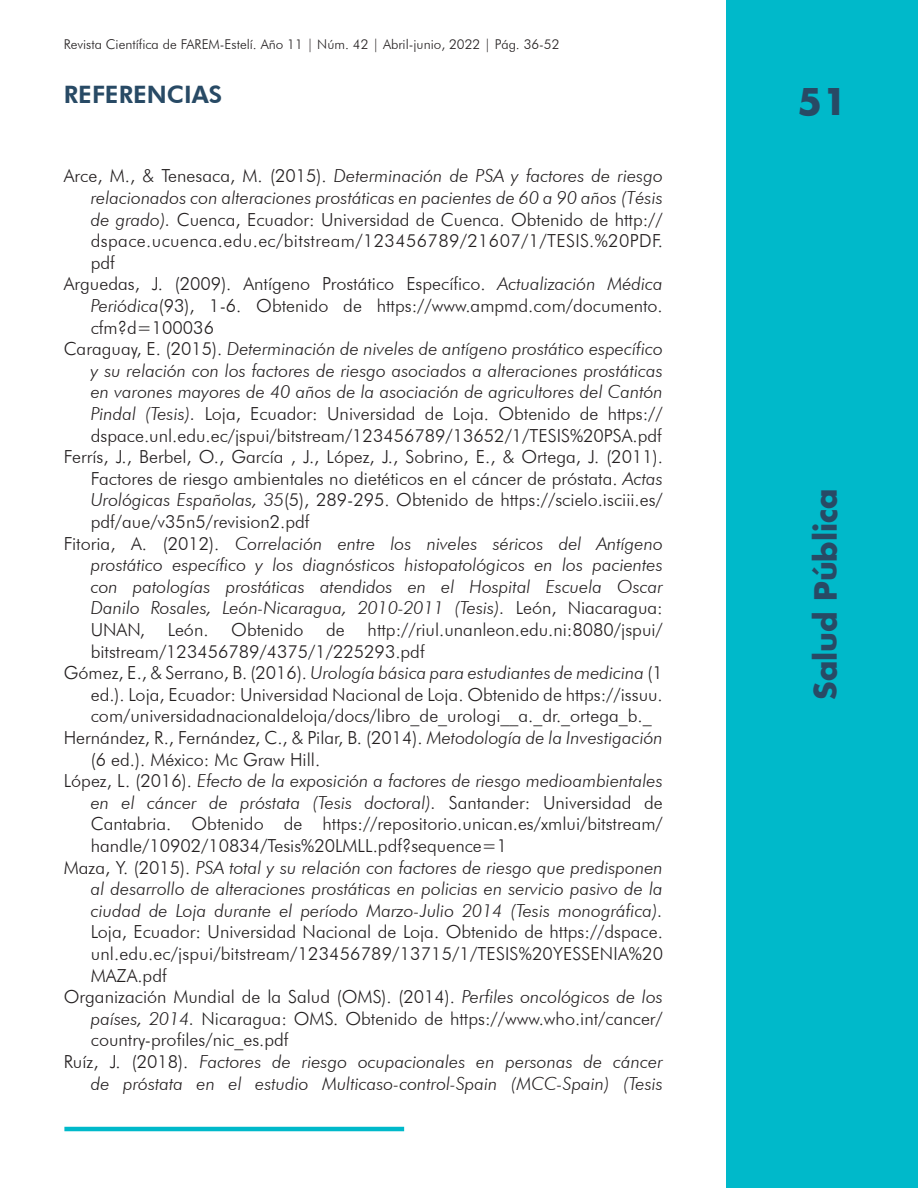
<style>
.page{position:relative;width:918px;height:1188px;background:#fff}
.page>*{position:absolute;margin:0;border:0;box-sizing:border-box;transform-origin:0 0}
.t1{font:700 36px "Futura";color:#284a65}
.t2{font:700 30px "Futura";color:#284a65}
.t3{font:800 24px "Futura BT";color:#284a65}
.t4{font:300 18px "Futura BT";color:#231f20}
.t5{font:italic 300 18px "Futura BT";color:#231f20}
.t6{font:300 18px "Futura BT";letter-spacing:.02em;color:#231f20}
.t7{font:300 13.5px "Futura BT";color:#231f20}
.s1{font-style:normal}
.s2{font-style:italic}
</style>
<div class="page">
<div style="left:727px;top:0;width:191px;height:1188px;background:#00b9ca"></div>
<hr style="left:64px;top:1127px;width:340px;height:4px;background:#00b9ca">
<p class="t7" style="left:64px;top:36px;width:497px">Revista Científica de FAREM-Estelí. Año 11 | Núm. 42 | Abril-junio, 2022 | Pág. 36-52</p>
<h3 class="t3" style="left:64px;top:80px;width:160px">REFERENCIAS</h3>
<h1 class="t1" style="left:798px;top:77px;width:51px">51</h1>
<p class="t5" style="left:64px;top:165px;width:601px"><span class="s1">Arce, M., &amp; Tenesaca, M. (2015).</span> Determinación de PSA y factores de riesgo</p>
<p class="t5" style="left:91px;top:187px;width:574px">relacionados con alteraciones prostáticas en pacientes de 60 a 90 años (Tésis</p>
<p class="t4" style="left:91px;top:208px;width:574px"><span class="s2">de grado).</span> Cuenca, Ecuador: Universidad de Cuenca. Obtenido de http://</p>
<p class="t6" style="left:91px;top:230px;width:574px">dspace.ucuenca.edu.ec/bitstream/123456789/21607/1/TESIS.%20PDF.</p>
<p class="t4" style="left:91px;top:252px;width:26px">pdf</p>
<p class="t4" style="left:64px;top:273px;width:601px">Arguedas, J. (2009). Antígeno Prostático Específico. <span class="s2">Actualización Médica</span></p>
<p class="t4" style="left:91px;top:295px;width:574px"><span class="s2">Periódica</span>(93), 1-6. Obtenido de https://www.ampmd.com/documento.</p>
<p class="t4" style="left:91px;top:316px;width:125px">cfm?d=100036</p>
<p class="t5" style="left:64px;top:338px;width:601px"><span class="s1">Caraguay, E. (2015).</span> Determinación de niveles de antígeno prostático específico</p>
<p class="t5" style="left:91px;top:360px;width:574px">y su relación con los factores de riesgo asociados a alteraciones prostáticas</p>
<p class="t5" style="left:91px;top:381px;width:574px">en varones mayores de 40 años de la asociación de agricultores del Cantón</p>
<p class="t4" style="left:91px;top:403px;width:574px"><span class="s2">Pindal (Tesis).</span> Loja, Ecuador: Universidad de Loja. Obtenido de https://</p>
<p class="t4" style="left:91px;top:424px;width:573px">dspace.unl.edu.ec/jspui/bitstream/123456789/13652/1/TESIS%20PSA.pdf</p>
<p class="t4" style="left:64px;top:446px;width:601px">Ferrís, J., Berbel, O., García , J., López, J., Sobrino, E., &amp; Ortega, J. (2011).</p>
<p class="t4" style="left:91px;top:468px;width:574px">Factores de riesgo ambientales no dietéticos en el cáncer de próstata. <span class="s2">Actas</span></p>
<p class="t4" style="left:91px;top:489px;width:574px"><span class="s2">Urológicas Españolas, 35</span>(5), 289-295. Obtenido de https://scielo.isciii.es/</p>
<p class="t4" style="left:91px;top:511px;width:220px">pdf/aue/v35n5/revision2.pdf</p>
<p class="t5" style="left:64px;top:532px;width:601px"><span class="s1">Fitoria, A. (2012).</span> Correlación entre los niveles séricos del Antígeno</p>
<p class="t5" style="left:91px;top:554px;width:574px">prostático específico y los diagnósticos histopatológicos en los pacientes</p>
<p class="t5" style="left:91px;top:576px;width:574px">con patologías prostáticas atendidos en el Hospital Escuela Oscar</p>
<p class="t5" style="left:91px;top:597px;width:574px">Danilo Rosales, León-Nicaragua, 2010-2011 (Tesis). <span class="s1">León, Niacaragua:</span></p>
<p class="t4" style="left:91px;top:619px;width:56px">UNAN,</p>
<p class="t4" style="left:168px;top:619px;width:42px">León.</p>
<p class="t4" style="left:231px;top:619px;width:74px">Obtenido</p>
<p class="t4" style="left:326px;top:619px;width:20px">de</p>
<p class="t4" style="left:368px;top:619px;width:297px">http://riul.unanleon.edu.ni:8080/jspui/</p>
<p class="t4" style="left:91px;top:640px;width:335px">bitstream/123456789/4375/1/225293.pdf</p>
<p class="t5" style="left:64px;top:662px;width:601px"><span class="s1">Gómez, E., &amp; Serrano, B. (2016).</span> Urología básica para estudiantes de medicina <span class="s1">(1</span></p>
<p class="t4" style="left:91px;top:684px;width:574px">ed.). Loja, Ecuador: Universidad Nacional de Loja. Obtenido de https://issuu.</p>
<p class="t4" style="left:91px;top:705px;width:563px">com/universidadnacionaldeloja/docs/libro_de_urologi__a._dr._ortega_b._</p>
<p class="t4" style="left:64px;top:727px;width:601px">Hernández, R., Fernández, C., &amp; Pilar, B. (2014). <span class="s2">Metodología de la Investigación</span></p>
<p class="t4" style="left:91px;top:748px;width:231px">(6 ed.). México: Mc Graw Hill.</p>
<p class="t5" style="left:64px;top:770px;width:601px"><span class="s1">López, L. (2016).</span> Efecto de la exposición a factores de riesgo medioambientales</p>
<p class="t5" style="left:91px;top:792px;width:574px">en el cáncer de próstata (Tesis doctoral). <span class="s1">Santander: Universidad de</span></p>
<p class="t4" style="left:91px;top:813px;width:574px">Cantabria. Obtenido de https://repositorio.unican.es/xmlui/bitstream/</p>
<p class="t4" style="left:91px;top:835px;width:418px">handle/10902/10834/Tesis%20LMLL.pdf?sequence=1</p>
<p class="t5" style="left:64px;top:856px;width:601px"><span class="s1">Maza, Y. (2015).</span> PSA total y su relación con factores de riesgo que predisponen</p>
<p class="t5" style="left:91px;top:878px;width:574px">al desarrollo de alteraciones prostáticas en policias en servicio pasivo de la</p>
<p class="t5" style="left:91px;top:900px;width:574px">ciudad de Loja durante el período Marzo-Julio 2014 (Tesis monográfica).</p>
<p class="t4" style="left:91px;top:921px;width:574px">Loja, Ecuador: Universidad Nacional de Loja. Obtenido de https://dspace.</p>
<p class="t4" style="left:91px;top:943px;width:574px">unl.edu.ec/jspui/bitstream/123456789/13715/1/TESIS%20YESSENIA%20</p>
<p class="t4" style="left:91px;top:964px;width:77px">MAZA.pdf</p>
<p class="t4" style="left:64px;top:986px;width:601px">Organización Mundial de la Salud (OMS). (2014). <span class="s2">Perfiles oncológicos de los</span></p>
<p class="t4" style="left:91px;top:1008px;width:574px"><span class="s2">países, 2014.</span> Nicaragua: OMS. Obtenido de https://www.who.int/cancer/</p>
<p class="t4" style="left:91px;top:1029px;width:199px">country-profiles/nic_es.pdf</p>
<p class="t5" style="left:64px;top:1051px;width:601px"><span class="s1">Ruíz, J. (2018).</span> Factores de riesgo ocupacionales en personas de cáncer</p>
<p class="t5" style="left:91px;top:1072px;width:574px">de próstata en el estudio Multicaso-control-Spain (MCC-Spain) (Tesis</p>
<h2 class="t2" style="left:805px;top:700px;width:213px;rotate:-90deg">Salud Pública</h2>
</div>
